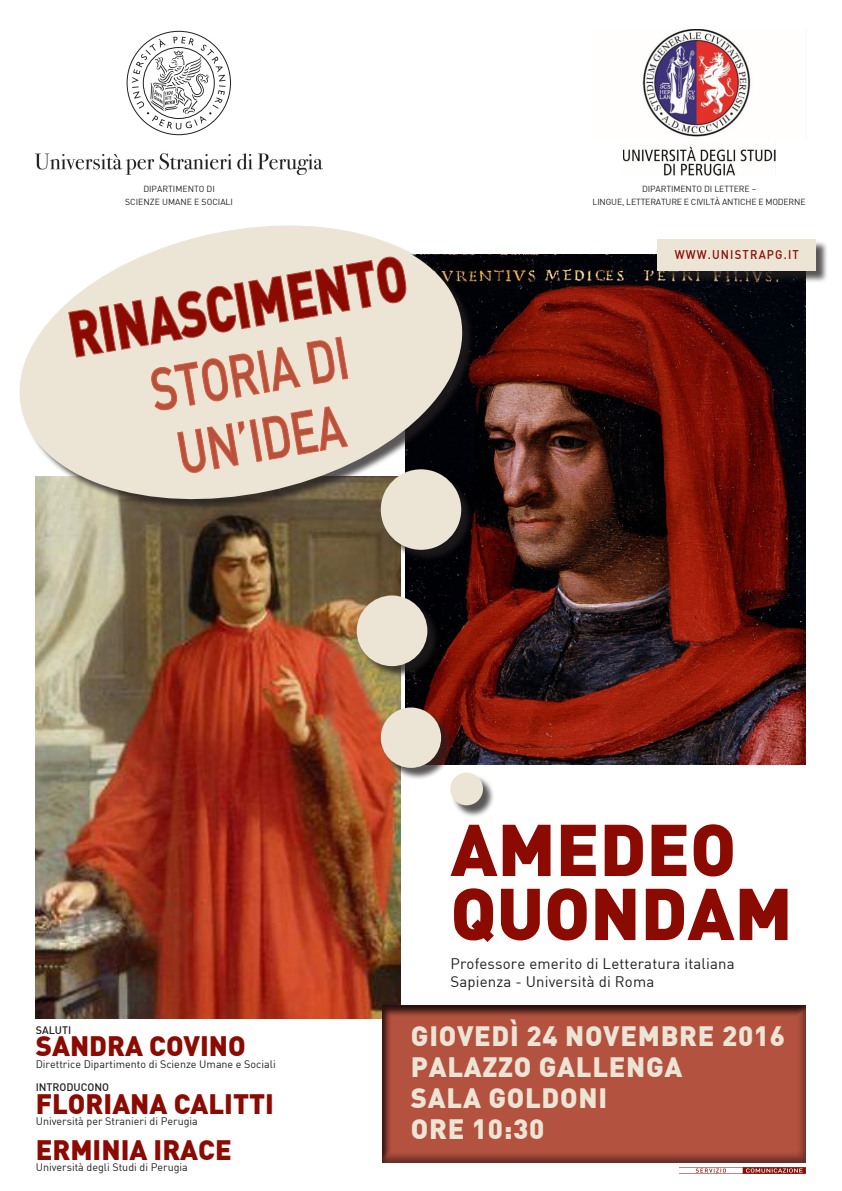
<style>
.page{position:relative;width:842px;height:1191px;background:#fff}
.page>*{position:absolute;margin:0;border:0;box-sizing:border-box;transform-origin:0 0}
.t1{font:900 72px/64px "DIN";color:#8b0a02}
.t2{font:900 63.5px "DIN";color:#8b0a02;scale:.77 1}
.t3{font:500 58.5px "DIN";color:#b45240;scale:.77 1}
.t4{font:900 27.5px "DIN";color:#8b0a02}
.t5{font:900 27.4px "DIN";letter-spacing:.025em;color:#ece5d5}
.t6{font:15px "DIN";letter-spacing:.01em;color:#231f20}
.t7{font:500 12.4px "DIN";letter-spacing:.1em;color:#8b0a02;scale:.92 1}
.t8{font:10.7px "DIN";color:#231f20}
.t9{font:500 10.7px "DIN";color:#231f20}
.t10{font:8.7px "DIN";letter-spacing:-.01em;color:#231f20}
</style>
<div class="page">
<img style="left:405px;top:254px;width:401px;height:510px">
<img style="left:36px;top:516px;width:364px;height:502px">
<div style="left:381px;top:1004px;width:426px;height:160px;background:#231f20;opacity:.75"></div>
<div style="left:659px;top:240px;width:169px;height:43px;background:#231f20;opacity:.75"></div>
<div style="left:658px;top:239px;width:158px;height:31px;background:#ece5d5"></div>
<img style="left:679px;top:1167px;width:127px;height:6px">
<img style="left:642px;top:29px;width:109px;height:108px">
<img style="left:623px;top:146px;width:152px;height:30px">
<img style="left:36px;top:153px;width:286px;height:22px">
<svg style="left:126px;top:31px;width:105px;height:104px"></svg>
<svg style="left:19px;top:225px;width:456px;height:291px"></svg>
<div style="left:382px;top:471px;width:92px;height:91px;background:#231f20;opacity:.75"></div>
<div style="left:381px;top:469px;width:80px;height:81px;background:#ece5d5;border-radius:50%"></div>
<svg style="left:68px;top:256px;width:338px;height:217px;background:#e8dbcb"></svg>
<div style="left:382px;top:709px;width:71px;height:71px;background:#231f20;opacity:.75"></div>
<div style="left:381px;top:707px;width:60px;height:61px;background:#ece5d5;border-radius:50%"></div>
<div style="left:358px;top:597px;width:82px;height:81px;background:#231f20;opacity:.75"></div>
<div style="left:357px;top:595px;width:70px;height:71px;background:#ece5d5;border-radius:50%"></div>
<div style="left:452px;top:774px;width:43px;height:43px;background:#231f20;opacity:.75"></div>
<div style="left:450px;top:772px;width:33px;height:33px;background:#ece5d5;border-radius:50%"></div>
<p class="t10" style="left:143px;top:183px;width:73px">DIPARTIMENTO DI</p>
<p class="t10" style="left:125px;top:196px;width:109px">SCIENZE UMANE E SOCIALI</p>
<p class="t2" style="left:62px;top:294px;width:447px;rotate:-10deg">RINASCIMENTO</p>
<p class="t3" style="left:144px;top:354px;width:261px;rotate:-10deg">STORIA DI</p>
<p class="t3" style="left:171px;top:417px;width:221px;rotate:-10deg">UN’IDEA</p>
<p class="t10" style="left:642px;top:183px;width:116px">DIPARTIMENTO DI LETTERE –</p>
<p class="t10" style="left:592px;top:196px;width:215px">LINGUE, LETTERATURE E CIVILTÀ ANTICHE E MODERNE</p>
<p class="t7" style="left:675px;top:247px;width:136px">WWW.UNISTRAPG.IT</p>
<p class="t1" style="left:450px;top:814px;width:344px">AMEDEO<br>QUONDAM</p>
<p class="t6" style="left:450px;top:954px;width:286px">Professore emerito di Letteratura italiana</p>
<p class="t6" style="left:450px;top:972px;width:205px">Sapienza - Università di Roma</p>
<p class="t9" style="left:36px;top:1022px;width:37px">SALUTI</p>
<p class="t4" style="left:36px;top:1028px;width:212px">SANDRA COVINO</p>
<p class="t8" style="left:36px;top:1057px;width:242px">Direttrice Dipartimento di Scienze Umane e Sociali</p>
<p class="t9" style="left:36px;top:1080px;width:75px">INTRODUCONO</p>
<p class="t4" style="left:36px;top:1085px;width:240px">FLORIANA CALITTI</p>
<p class="t8" style="left:36px;top:1114px;width:164px">Università per Stranieri di Perugia</p>
<p class="t4" style="left:36px;top:1131px;width:198px">ERMINIA IRACE</p>
<p class="t8" style="left:36px;top:1160px;width:154px">Università degli Studi di Perugia</p>
<p class="t5" style="left:411px;top:1017px;width:376px">GIOVEDÌ 24 NOVEMBRE 2016</p>
<p class="t5" style="left:411px;top:1048px;width:273px">PALAZZO GALLENGA</p>
<p class="t5" style="left:411px;top:1079px;width:198px">SALA GOLDONI</p>
<p class="t5" style="left:411px;top:1110px;width:135px">ORE 10:30</p>
</div>
